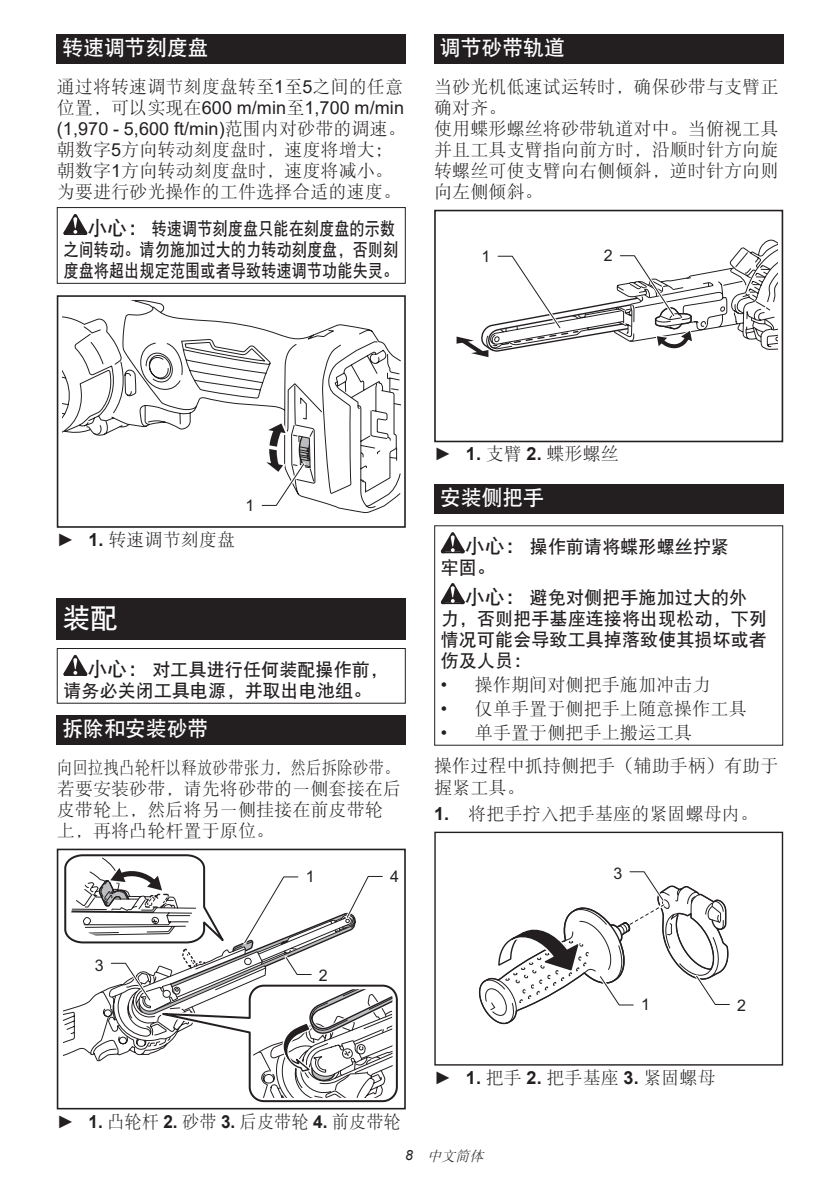
<style>
.page{position:relative;width:840px;height:1191px;background:#fff}
.page>*{position:absolute;margin:0;border:0;box-sizing:border-box;transform-origin:0 0}
.t1{font:28px "DFP Hei W7 GB EUC H";color:#fff}
.t2{font:21px "DFP Hei W7 GB EUC H";letter-spacing:-.01em;color:#fff}
.t3{font:18px/21px "DFP Song W3 GB EUC H";letter-spacing:.005em;color:#231f20}
.t4{font:18px/21px "DFP Hei W7 GB EUC H";letter-spacing:.005em;color:#231f20}
.t5{font:18px/21px "DFP Song W3 GB EUC H";letter-spacing:.005em;color:#231f20;scale:.86 1}
.t6{font:18px/21px "DFP Hei W7 GB EUC H";letter-spacing:.005em;color:#231f20;scale:.84 1}
.t7{font:18px/21px "Arial";letter-spacing:.005em;color:#231f20}
.t8{font:18px "DFP Song W3 GB EUC H";letter-spacing:.005em;color:#231f20;scale:.95 1}
.t9{font:16px "Arial";color:#231f20}
.t10{font:italic 14px "DFP Song W3 GB EUC H";color:#231f20}
.s1{font-family:"Arial"}
.s2{font-family:"DFP Song W3 GB EUC H"}
.s3{font-size:20px}
.s4{font-family:"Arial";font-weight:700}
</style>
<div class="page">
<div style="left:57px;top:34px;width:348px;height:29px;background:#231f20"></div>
<svg style="left:63px;top:214px;width:24px;height:21px"></svg>
<div style="left:57px;top:207px;width:348px;height:77px;border:1px solid #231f20"></div>
<svg style="left:62px;top:301px;width:330px;height:212px"></svg>
<div style="left:57px;top:499px;width:73px;height:29px;background:#fff"></div>
<div style="left:57px;top:295px;width:348px;height:233px;border:2px solid #231f20"></div>
<svg style="left:93px;top:354px;width:307px;height:154px"></svg>
<div style="left:57px;top:598px;width:348px;height:41px;background:#231f20"></div>
<svg style="left:63px;top:655px;width:24px;height:21px"></svg>
<div style="left:57px;top:648px;width:348px;height:55px;border:1px solid #231f20"></div>
<div style="left:57px;top:715px;width:348px;height:29px;background:#231f20"></div>
<div style="left:57px;top:848px;width:348px;height:261px;border:2px solid #231f20"></div>
<svg style="left:63px;top:850px;width:338px;height:253px"></svg>
<div style="left:434px;top:34px;width:348px;height:29px;background:#231f20"></div>
<div style="left:434px;top:210px;width:348px;height:232px;border:2px solid #231f20"></div>
<svg style="left:456px;top:239px;width:321px;height:119px"></svg>
<div style="left:434px;top:484px;width:348px;height:30px;background:#231f20"></div>
<svg style="left:440px;top:532px;width:24px;height:21px"></svg>
<svg style="left:440px;top:583px;width:24px;height:21px"></svg>
<div style="left:434px;top:831px;width:348px;height:234px;border:1px solid #231f20"></div>
<svg style="left:478px;top:871px;width:252px;height:154px"></svg>
<p class="t2" style="left:62px;top:37px;width:147px">转速调节刻度盘</p>
<p class="t3" style="left:57px;top:76px;width:347px">通过将转速调节刻度盘转至<span class="s1">1</span>至<span class="s1">5</span>之间的任意</p>
<p class="t7" style="left:57px;top:97px;width:350px"><span class="s2">位置，可以实现在</span>600 m/min<span class="s2">至</span>1,700 m/min (1,970 - 5,600 ft/min)<span class="s2">范围内对砂带的调速。</span></p>
<p class="t3" style="left:57px;top:139px;width:345px">朝数字<span class="s1">5</span>方向转动刻度盘时，速度将增大；朝数字<span class="s1">1</span>方向转动刻度盘时，速度将减小。为要进行砂光操作的工件选择合适的速度。</p>
<p class="t6" style="left:63px;top:218px;width:400px;text-indent:24px"><span class="s3">小心：</span>转速调节刻度盘只能在刻度盘的示数之间转动。请勿施加过大的力转动刻度盘，否则刻度盘将超出规定范围或者导致转速调节功能失灵。</p>
<p class="t2" style="left:439px;top:37px;width:127px">调节砂带轨道</p>
<p class="t3" style="left:434px;top:76px;width:345px">当砂光机低速试运转时，确保砂带与支臂正确对齐。<br>使用蝶形螺丝将砂带轨道对中。当俯视工具并且工具支臂指向前方时，沿顺时针方向旋转螺丝可使支臂向右侧倾斜，逆时针方向则向左侧倾斜。</p>
<p class="t9" style="left:481px;top:245px;width:10px">1</p>
<p class="t9" style="left:603px;top:244px;width:10px">2</p>
<p class="t3" style="left:57px;top:529px;width:180px"><span class="s1">►</span> <span class="s4">1.</span> 转速调节刻度盘</p>
<p class="t9" style="left:245px;top:494px;width:10px">1</p>
<h1 class="t1" style="left:62px;top:604px;width:57px">装配</h1>
<p class="t4" style="left:63px;top:659px;width:326px;text-indent:24px"><span class="s3">小心：</span>对工具进行任何装配操作前，请务必关闭工具电源，并取出电池组。</p>
<p class="t2" style="left:62px;top:718px;width:147px">拆除和安装砂带</p>
<p class="t5" style="left:57px;top:757px;width:401px">向回拉拽凸轮杆以释放砂带张力，然后拆除砂带。若要安装砂带，请先将砂带的一侧套接在后皮带轮上，然后将另一侧挂接在前皮带轮上，再将凸轮杆置于原位。</p>
<p class="t9" style="left:305px;top:865px;width:10px">1</p>
<p class="t9" style="left:390px;top:865px;width:10px">4</p>
<p class="t9" style="left:95px;top:954px;width:10px">3</p>
<p class="t9" style="left:319px;top:964px;width:10px">2</p>
<p class="t8" style="left:57px;top:1112px;width:363px"><span class="s1">►</span> <span class="s4">1.</span> 凸轮杆 <span class="s4">2.</span> 砂带 <span class="s4">3.</span> 后皮带轮 <span class="s4">4.</span> 前皮带轮</p>
<p class="t3" style="left:434px;top:443px;width:186px"><span class="s1">►</span> <span class="s4">1.</span> 支臂 <span class="s4">2.</span> 蝶形螺丝</p>
<p class="t2" style="left:439px;top:487px;width:106px">安装侧把手</p>
<p class="t4" style="left:440px;top:536px;width:289px;text-indent:24px"><span class="s3">小心：</span>操作前请将蝶形螺丝拧紧牢固。</p>
<p class="t4" style="left:440px;top:587px;width:327px;text-indent:24px"><span class="s3">小心：</span>避免对侧把手施加过大的外力，否则把手基座连接将出现松动，下列情况可能会导致工具掉落致使其损坏或者伤及人员：</p>
<p class="t3" style="left:440px;top:674px;width:271px"><span class="s1">•</span> 操作期间对侧把手施加冲击力</p>
<p class="t3" style="left:440px;top:698px;width:307px"><span class="s1">•</span> 仅单手置于侧把手上随意操作工具</p>
<p class="t3" style="left:434px;top:716px;width:345px;line-height:33.4px;text-indent:7px"><span class="s1">•</span> 单手置于侧把手上搬运工具<br>操作过程中抓持侧把手（辅助手柄）有助于</p>
<p class="t3" style="left:434px;top:776px;width:92px">握紧工具。</p>
<p class="t3" style="left:434px;top:803px;width:325px"><span class="s4">1.</span> 将把手拧入把手基座的紧固螺母内。</p>
<p class="t9" style="left:613px;top:862px;width:10px">3</p>
<p class="t9" style="left:640px;top:993px;width:10px">1</p>
<p class="t9" style="left:736px;top:994px;width:10px">2</p>
<p class="t3" style="left:434px;top:1066px;width:283px"><span class="s1">►</span> <span class="s4">1.</span> 把手 <span class="s4">2.</span> 把手基座 <span class="s4">3.</span> 紧固螺母</p>
<p class="t10" style="left:405px;top:1148px;width:83px"><span class="s1">8</span> 中文简体</p>
</div>
